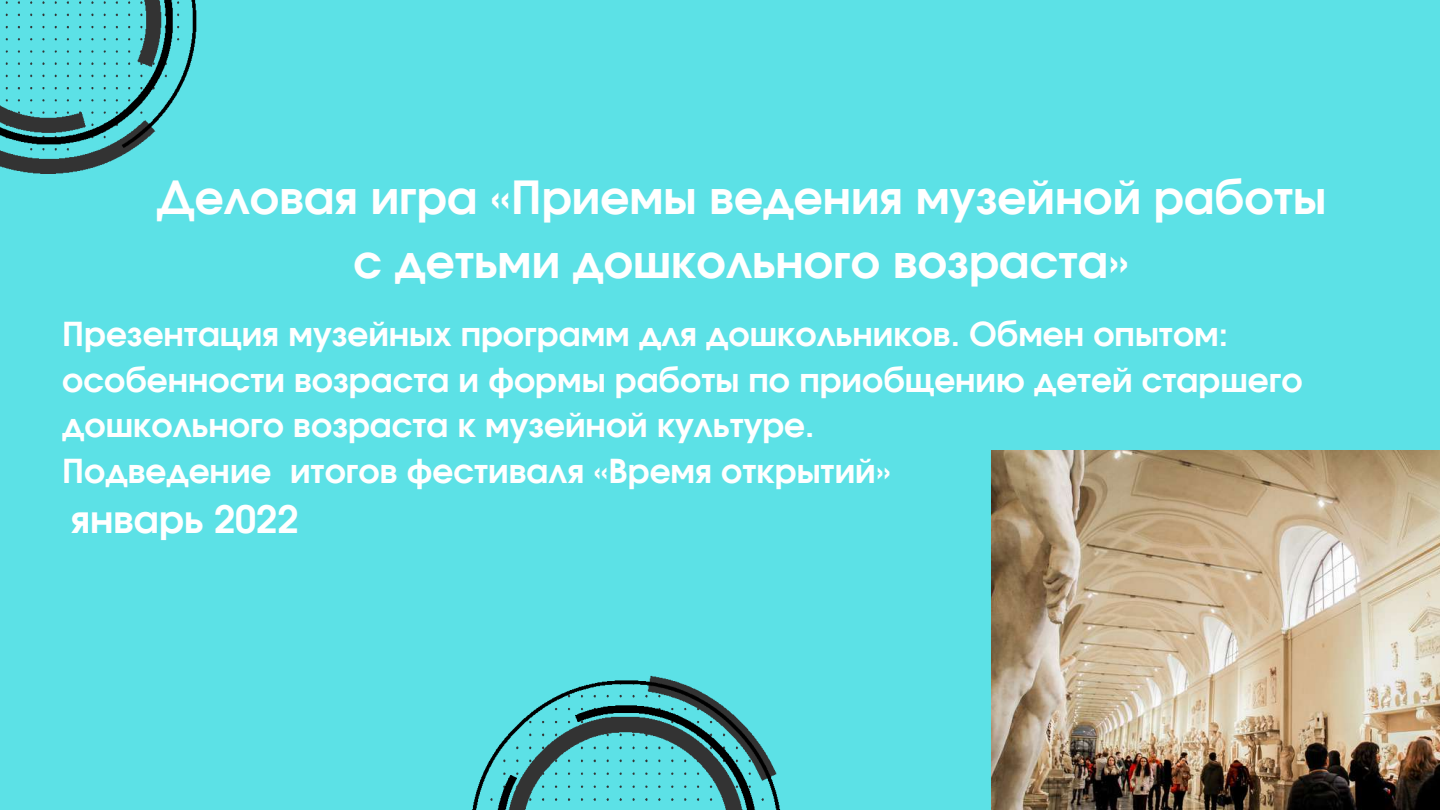
<style>
.page{position:relative;width:1440px;height:810px;background:#5ce1e6}
.page>*{position:absolute;margin:0;border:0;box-sizing:border-box;transform-origin:0 0}
.t1{font:700 45.7px/63.8px "Evolventa";color:#fff;text-align:center}
.t2{font:700 37.8px "Evolventa";color:#fff}
.t3{font:700 33px/45.8px "Evolventa";color:#fff}
</style>
<div class="page">
<img style="left:0;top:0;width:197px;height:173px">
<img style="left:472px;top:675px;width:309px;height:135px">
<img style="left:992px;top:451px;width:448px;height:359px">
<h1 class="t1" style="left:156px;top:169px;width:1172px">Деловая игра «Приемы ведения музейной работы с детьми дошкольного возраста»</h1>
<p class="t3" style="left:62px;top:313px;width:1242px">Презентация музейных программ для дошкольников. Обмен опытом: особенности возраста и формы работы по приобщению детей старшего дошкольного возраста к музейной культуре.<br>Подведение итогов фестиваля «Время открытий»</p>
<p class="t2" style="left:71px;top:503px;width:229px">январь 2022</p>
</div>
